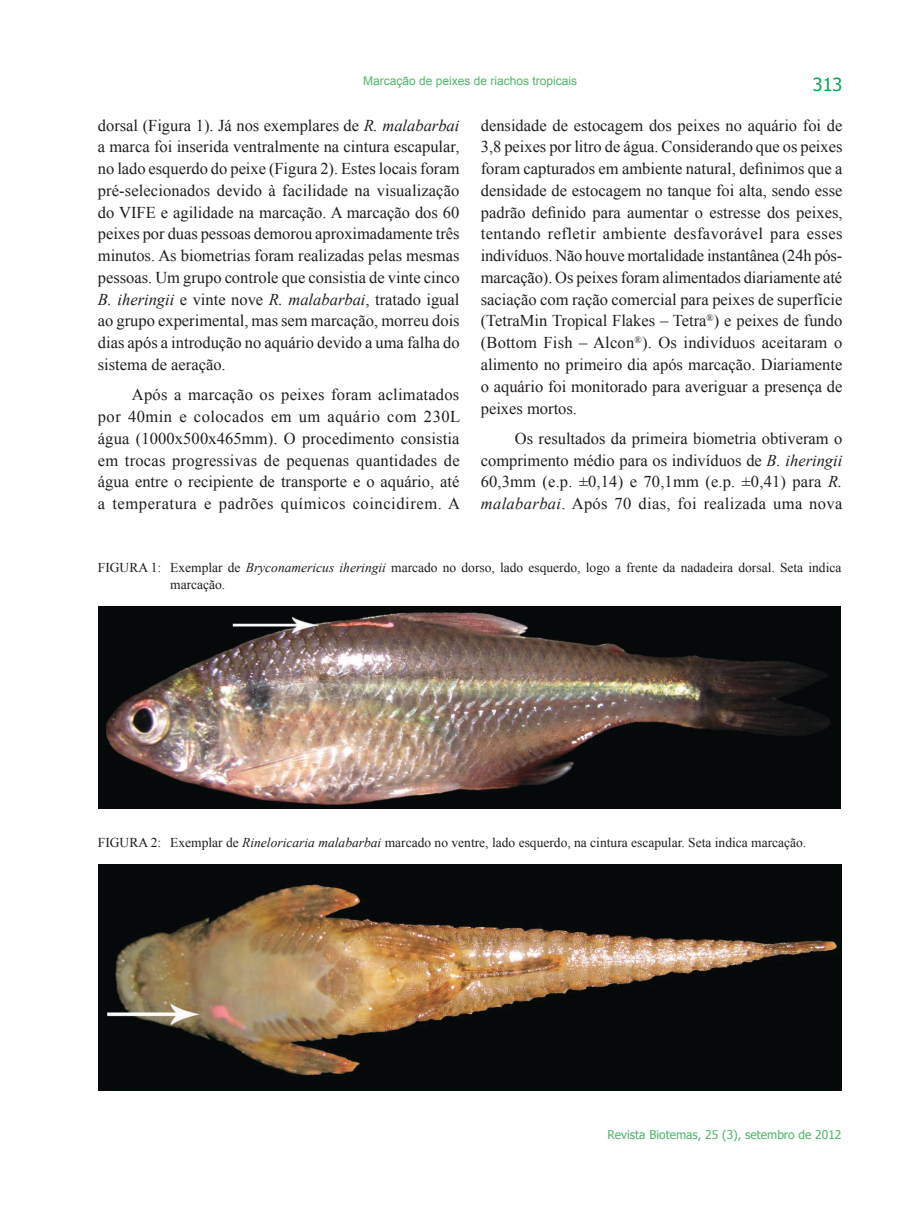
<style>
.page{position:relative;width:919px;height:1217px;background:#fff}
.page>*{position:absolute;margin:0;border:0;box-sizing:border-box;transform-origin:0 0}
.t1{font:18px "Tahoma";color:#00a952}
.t2{font:16.5px/21.8px "Times New Roman";color:#211d1e;text-align:justify}
.t3{font:13.5px/16.5px "Times New Roman";color:#211d1e}
.t4{font:12px "Tahoma";color:#50b66a}
.t5{font:12px "Arial";color:#50b66a}
.s1{font-style:italic}
</style>
<div class="page">
<img style="left:99px;top:606px;width:741px;height:202px">
<img style="left:98px;top:864px;width:743px;height:226px">
<p class="t5" style="left:363px;top:73px;width:216px">Marcação de peixes de riachos tropicais</p>
<p class="t2" style="left:98px;top:114px;width:363px">dorsal (Figura 1). Já nos exemplares de <span class="s1">R. malabarbai </span>a marca foi inserida ventralmente na cintura escapular, no lado esquerdo do peixe (Figura 2). Estes locais foram pré-selecionados devido à facilidade na visualização do VIFE e agilidade na marcação. A marcação dos 60 peixes por duas pessoas demorou aproximadamente três minutos. As biometrias foram realizadas pelas mesmas pessoas. Um grupo controle que consistia de vinte cinco <span class="s1">B. iheringii</span> e vinte nove <span class="s1">R. malabarbai</span>, tratado igual ao grupo experimental, mas sem marcação, morreu dois dias após a introdução no aquário devido a uma falha do sistema de aeração.</p>
<p class="t2" style="left:98px;top:383px;width:364px;text-indent:34px">Após a marcação os peixes foram aclimatados por 40min e colocados em um aquário com 230L água (1000x500x465mm). O procedimento consistia em trocas progressivas de pequenas quantidades de água entre o recipiente de transporte e o aquário, até a temperatura e padrões químicos coincidirem. A</p>
<p class="t1" style="left:812px;top:72px;width:31px">313</p>
<p class="t2" style="left:480px;top:114px;width:363px">densidade de estocagem dos peixes no aquário foi de 3,8 peixes por litro de água. Considerando que os peixes foram capturados em ambiente natural, definimos que a densidade de estocagem no tanque foi alta, sendo esse padrão definido para aumentar o estresse dos peixes, tentando refletir ambiente desfavorável para esses indivíduos. Não houve mortalidade instantânea (24h pós&shy;marcação). Os peixes foram alimentados diariamente até saciação com ração comercial para peixes de superfície (TetraMin Tropical Flakes – Tetra<sup>®</sup>) e peixes de fundo (Bottom Fish – Alcon<sup>®</sup>). Os indivíduos aceitaram o alimento no primeiro dia após marcação. Diariamente o aquário foi monitorado para averiguar a presença de peixes mortos.</p>
<p class="t2" style="left:480px;top:427px;width:363px;text-indent:34px">Os resultados da primeira biometria obtiveram o comprimento médio para os indivíduos de <span class="s1">B. iheringii </span>60,3mm (e.p. ±0,14) e 70,1mm (e.p. ±0,41) para <span class="s1">R. malabarbai</span>. Após 70 dias, foi realizada uma nova</p>
<p class="t3" style="left:170px;top:559px;width:672px;text-indent:-72px">FIGURA 1: Exemplar de <span class="s1">Bryconamericus iheringii</span> marcado no dorso, lado esquerdo, logo a frente da nadadeira dorsal. Seta indica marcação.</p>
<p class="t3" style="left:98px;top:833px;width:710px">FIGURA 2: Exemplar de <span class="s1">Rineloricaria malabarbai</span> marcado no ventre, lado esquerdo, na cintura escapular. Seta indica marcação.</p>
<p class="t4" style="left:607px;top:1126px;width:235px">Revista Biotemas, 25 (3), setembro de 2012</p>
</div>
